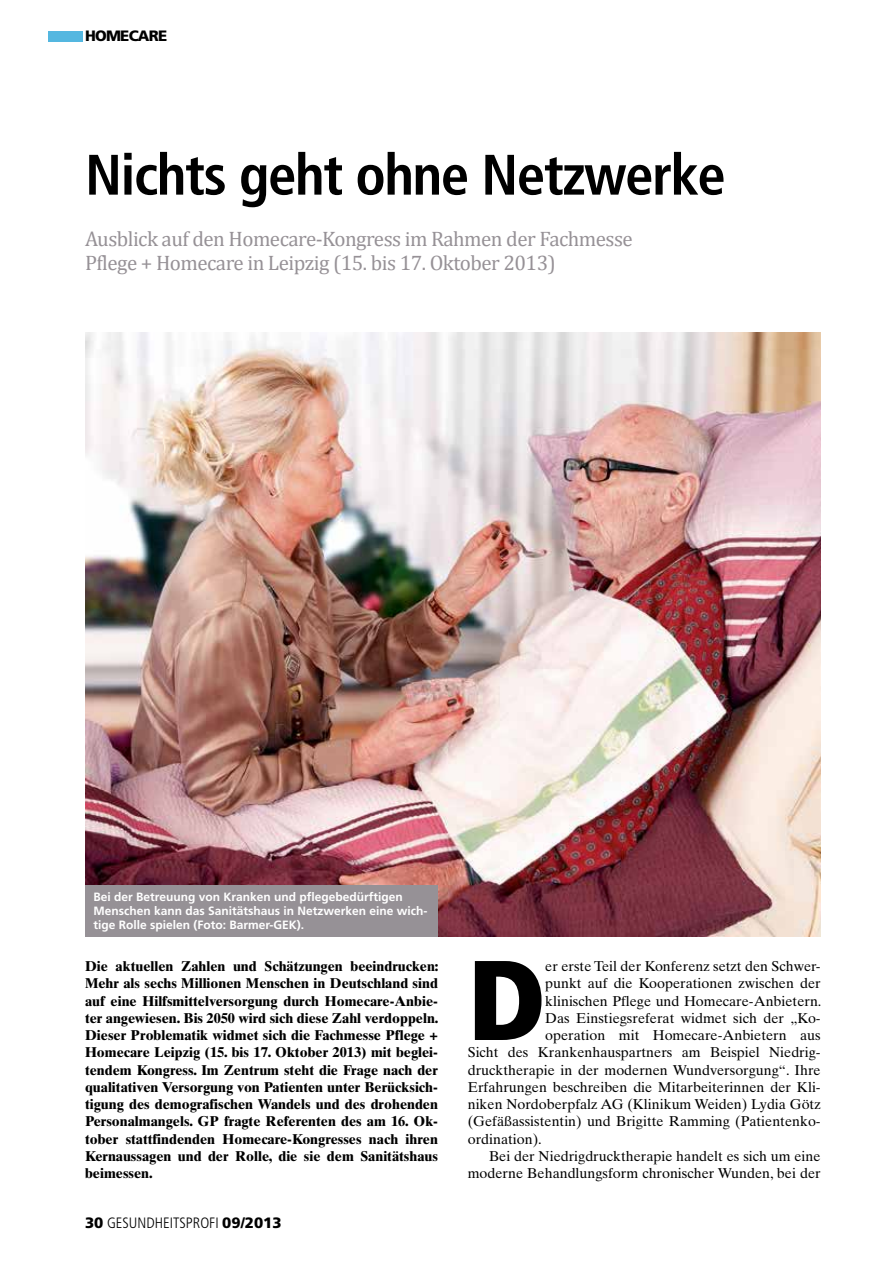
<style>
.page{position:relative;width:893px;height:1263px;background:#fff}
.page>*{position:absolute;margin:0;border:0;box-sizing:border-box;transform-origin:0 0}
.t1{font:900 condensed 113.1px "Frutiger";color:#000}
.t2{font:700 condensed 57px "Frutiger";letter-spacing:-.025em;color:#000}
.t3{font:21px/24px "Cambria";letter-spacing:-.025em;color:#969196}
.t4{font:300 condensed 15px "Frutiger";color:#000}
.t5{font:900 15px "Frutiger";letter-spacing:-.05em;color:#000}
.t6{font:700 14.25px/17.2px "Times Ten";color:#000;text-align:justify}
.t7{font:14.25px "Times Ten";color:#000}
.t8{font:700 12px/14.1px "Frutiger";color:#fff}
.s1{font-weight:900;font-stretch:normal}
</style>
<div class="page">
<div style="left:49px;top:31px;width:34px;height:10px;background:#54b7e0"></div>
<img style="left:85px;top:333px;width:736px;height:603px">
<div style="left:85px;top:885px;width:353px;height:51px;background:#969196"></div>
<p class="t5" style="left:85px;top:27px;width:84px">HOMECARE</p>
<h2 class="t2" style="left:85px;top:141px;width:642px">Nichts geht ohne Netzwerke</h2>
<h3 class="t3" style="left:85px;top:227px;width:549px">Ausblick auf den Homecare-Kongress im Rahmen der Fachmesse<br>Pflege + Homecare in Leipzig (15. bis 17. Oktober 2013)</h3>
<p class="t8" style="left:94px;top:890px;width:336px">Bei der Betreuung von Kranken und pflegebedürftigen<br>Menschen kann das Sanitätshaus in Netzwerken eine wich&shy;tige Rolle spielen (Foto: Barmer-GEK).</p>
<p class="t6" style="left:85px;top:957px;width:355px">Die aktuellen Zahlen und Schätzungen beeindrucken:<br>Mehr als sechs Millionen Menschen in Deutschland sind auf eine Hilfsmittelversorgung durch Homecare-Anbie&shy;ter angewiesen. Bis 2050 wird sich diese Zahl verdoppeln.<br>Dieser Problematik widmet sich die Fachmesse Pflege + Homecare Leipzig (15. bis 17. Oktober 2013) mit beglei&shy;tendem Kongress. Im Zentrum steht die Frage nach der qualitativen Versorgung von Patienten unter Berücksich&shy;tigung des demografischen Wandels und des drohenden Personalmangels. GP fragte Referenten des am 16. Ok&shy;tober stattfindenden Homecare-Kongresses nach ihren Kernaussagen und der Rolle, die sie dem Sanitätshaus beimessen.</p>
<h1 class="t1" style="left:468px;top:931px;width:79px">D</h1>
<p class="t7" style="left:545px;top:958px;width:277px">er erste Teil der Konferenz setzt den Schwer-</p>
<p class="t7" style="left:545px;top:975px;width:277px">punkt auf die Kooperationen zwischen der</p>
<p class="t7" style="left:545px;top:992px;width:278px">klinischen Pflege und Homecare-Anbietern.</p>
<p class="t7" style="left:545px;top:1009px;width:277px">Das Einstiegsreferat widmet sich der „Ko-</p>
<p class="t7" style="left:545px;top:1027px;width:277px">operation mit Homecare-Anbietern aus</p>
<p class="t7" style="left:468px;top:1044px;width:354px">Sicht des Krankenhauspartners am Beispiel Niedrig-</p>
<p class="t7" style="left:468px;top:1061px;width:354px">drucktherapie in der modernen Wundversorgung“. Ihre</p>
<p class="t7" style="left:468px;top:1078px;width:354px">Erfahrungen beschreiben die Mitarbeiterinnen der Kli-</p>
<p class="t7" style="left:468px;top:1096px;width:354px">niken Nordoberpfalz AG (Klinikum Weiden) Lydia Götz</p>
<p class="t7" style="left:468px;top:1113px;width:354px">(Gefäßassistentin) und Brigitte Ramming (Patientenko-</p>
<p class="t7" style="left:468px;top:1130px;width:76px">ordination).</p>
<p class="t7" style="left:489px;top:1147px;width:333px">Bei der Niedrigdrucktherapie handelt es sich um eine</p>
<p class="t7" style="left:468px;top:1165px;width:354px">moderne Behandlungsform chronischer Wunden, bei der</p>
<p class="t4" style="left:85px;top:1214px;width:198px"><span class="s1">30</span> GESUNDHEITSPROFI <span class="s1">09/2013</span></p>
</div>
